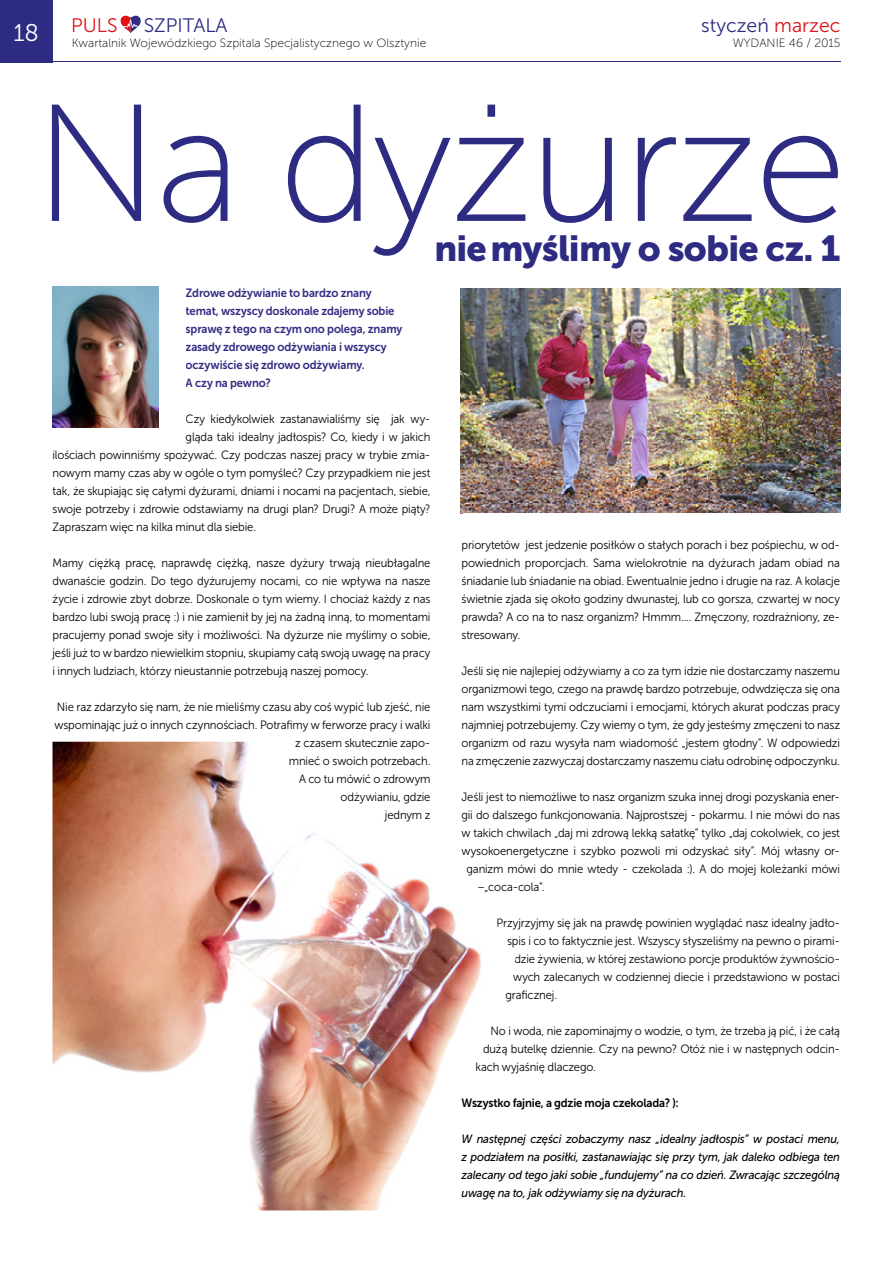
<style>
.page{position:relative;width:893px;height:1263px;background:#fff}
.page>*{position:absolute;margin:0;border:0;box-sizing:border-box;transform-origin:0 0}
.t1{font:166.2px "Museo Sans 100";letter-spacing:-.02em;color:#2e2b82}
.t2{font:36px "Museo Sans 900";letter-spacing:-.02em;color:#2e2b82}
.t3{font:24px "Museo Sans 300";color:#fff}
.t4{font:19.5px "Museo Sans 300";color:#2e2b82}
.t5{font:19.5px "Museo Sans 300";color:#e21017}
.t6{font:12px/18px "Museo Sans 300";letter-spacing:-.015em;color:#000;text-align:justify;scale:.94 1}
.t7{font:italic 12px/18px "Museo Sans 500";letter-spacing:-.015em;color:#000;text-align:justify;scale:.94 1}
.t8{font:12px/18px "Museo Sans 700";letter-spacing:-.015em;color:#312b82;scale:.94 1}
.t9{font:12px "Museo Sans 100";color:#000}
.t10{font:12px "Museo Sans 700";letter-spacing:-.015em;color:#000;scale:.94 1}
.s1{color:#e21017}
</style>
<div class="page">
<div style="left:0;top:0;width:52px;height:62px;background:#2e2b82"></div>
<hr style="left:0;top:61px;width:840px;height:1px;background:#2e2b82">
<svg style="left:121px;top:16px;width:20px;height:17px"></svg>
<img style="left:52px;top:287px;width:107px;height:140px">
<img style="left:461px;top:289px;width:379px;height:224px">
<img style="left:52px;top:742px;width:429px;height:468px">
<h3 class="t3" style="left:13px;top:19px;width:27px">18</h3>
<h3 class="t5" style="left:71px;top:14px;width:48px">PULS</h3>
<h3 class="t4" style="left:144px;top:14px;width:85px">SZPITALA</h3>
<p class="t9" style="left:72px;top:36px;width:356px">Kwartalnik Wojewódzkiego Szpitala Specjalistycznego w Olsztynie</p>
<h3 class="t4" style="left:701px;top:14px;width:141px">styczeń <span class="s1">marzec</span></h3>
<p class="t9" style="left:733px;top:36px;width:109px">WYDANIE 46 / 2015</p>
<h1 class="t1" style="left:34px;top:76px;width:814px">Na dyżurze</h1>
<h2 class="t2" style="left:434px;top:228px;width:408px">nie myślimy o sobie cz. 1</h2>
<p class="t8" style="left:186px;top:284px;width:232px">Zdrowe odżywianie to bardzo znany temat, wszyscy doskonale zdajemy sobie sprawę z tego na czym ono polega, znamy zasady zdrowego odżywiania i wszyscy oczywiście się zdrowo odżywiamy.<br>A czy na pewno?</p>
<p class="t6" style="left:186px;top:410px;width:262px">Czy kiedykolwiek zastanawialiśmy się jak wy-</p>
<p class="t6" style="left:186px;top:428px;width:262px">gląda taki idealny jadłospis? Co, kiedy i w jakich</p>
<p class="t6" style="left:52px;top:446px;width:404px">ilościach powinniśmy spożywać. Czy podczas naszej pracy w trybie zmia-</p>
<p class="t6" style="left:52px;top:464px;width:404px">nowym mamy czas aby w ogóle o tym pomyśleć? Czy przypadkiem nie jest</p>
<p class="t6" style="left:52px;top:482px;width:404px">tak, że skupiając się całymi dyżurami, dniami i nocami na pacjentach, siebie,</p>
<p class="t6" style="left:52px;top:500px;width:404px">swoje potrzeby i zdrowie odstawiamy na drugi plan? Drugi? A może piąty?</p>
<p class="t6" style="left:52px;top:518px;width:218px">Zapraszam więc na kilka minut dla siebie.</p>
<p class="t6" style="left:52px;top:554px;width:404px">Mamy ciężką pracę, naprawdę ciężką, nasze dyżury trwają nieubłagalne dwanaście godzin. Do tego dyżurujemy nocami, co nie wpływa na nasze życie i zdrowie zbyt dobrze. Doskonale o tym wiemy. I chociaż każdy z nas bardzo lubi swoją pracę :) i nie zamienił by jej na żadną inną, to momentami pracujemy ponad swoje siły i możliwości. Na dyżurze nie myślimy o sobie, jeśli już to w bardzo niewielkim stopniu, skupiamy całą swoją uwagę na pracy i innych ludziach, którzy nieustannie potrzebują naszej pomocy.</p>
<p class="t6" style="left:55px;top:698px;width:401px;text-align:right">Nie raz zdarzyło się nam, że nie mieliśmy czasu aby coś wypić lub zjeść, nie wspominając już o innych czynnościach. Potrafimy w ferworze pracy i walki z czasem skutecznie zapo-<br>mnieć o swoich potrzebach.<br>A co tu mówić o zdrowym<br>odżywianiu, gdzie<br>jednym z</p>
<p class="t6" style="left:461px;top:536px;width:404px">priorytetów jest jedzenie posiłków o stałych porach i bez pośpiechu, w od&shy;powiednich proporcjach. Sama wielokrotnie na dyżurach jadam obiad na śniadanie lub śniadanie na obiad. Ewentualnie jedno i drugie na raz. A kolacje świetnie zjada się około godziny dwunastej, lub co gorsza, czwartej w nocy prawda? A co na to nasz organizm? Hmmm.... Zmęczony, rozdrażniony, ze&shy;stresowany.</p>
<p class="t6" style="left:461px;top:662px;width:404px">Jeśli się nie najlepiej odżywiamy a co za tym idzie nie dostarczamy naszemu organizmowi tego, czego na prawdę bardzo potrzebuje, odwdzięcza się ona nam wszystkimi tymi odczuciami i emocjami, których akurat podczas pracy najmniej potrzebujemy. Czy wiemy o tym, że gdy jesteśmy zmęczeni to nasz organizm od razu wysyła nam wiadomość „jestem głodny”. W odpowiedzi na zmęczenie zazwyczaj dostarczamy naszemu ciału odrobinę odpoczynku.</p>
<p class="t6" style="left:461px;top:788px;width:404px">Jeśli jest to niemożliwe to nasz organizm szuka innej drogi pozyskania ener-</p>
<p class="t6" style="left:461px;top:806px;width:404px">gii do dalszego funkcjonowania. Najprostszej - pokarmu. I nie mówi do nas</p>
<p class="t6" style="left:461px;top:824px;width:404px">w takich chwilach „daj mi zdrową lekką sałatkę” tylko „daj cokolwiek, co jest</p>
<p class="t6" style="left:461px;top:842px;width:404px">wysokoenergetyczne i szybko pozwoli mi odzyskać siły”. Mój własny or-</p>
<p class="t6" style="left:466px;top:860px;width:399px">ganizm mówi do mnie wtedy - czekolada :). A do mojej koleżanki mówi</p>
<p class="t6" style="left:477px;top:878px;width:74px">–„coca-cola”.</p>
<p class="t6" style="left:497px;top:914px;width:367px">Przyjrzyjmy się jak na prawdę powinien wyglądać nasz idealny jadło-</p>
<p class="t6" style="left:507px;top:932px;width:356px">spis i co to faktycznie jest. Wszyscy słyszeliśmy na pewno o pirami-</p>
<p class="t6" style="left:514px;top:950px;width:348px">dzie żywienia, w której zestawiono porcje produktów żywnościo-</p>
<p class="t6" style="left:513px;top:968px;width:349px">wych zalecanych w codziennej diecie i przedstawiono w postaci</p>
<p class="t6" style="left:505px;top:986px;width:56px">graficznej.</p>
<p class="t6" style="left:490px;top:1022px;width:373px">No i woda, nie zapominajmy o wodzie, o tym, że trzeba ją pić, i że całą</p>
<p class="t6" style="left:483px;top:1040px;width:381px">dużą butelkę dziennie. Czy na pewno? Otóż nie i w następnych odcin-</p>
<p class="t6" style="left:476px;top:1058px;width:130px">kach wyjaśnię dlaczego.</p>
<p class="t10" style="left:461px;top:1096px;width:233px">Wszystko fajnie, a gdzie moja czekolada? ):</p>
<p class="t7" style="left:461px;top:1130px;width:404px">W następnej części zobaczymy nasz „idealny jadłospis” w postaci menu, z podziałem na posiłki, zastanawiając się przy tym, jak daleko odbiega ten zalecany od tego jaki sobie „fundujemy” na co dzień. Zwracając szczególną uwagę na to, jak odżywiamy się na dyżurach.</p>
</div>
